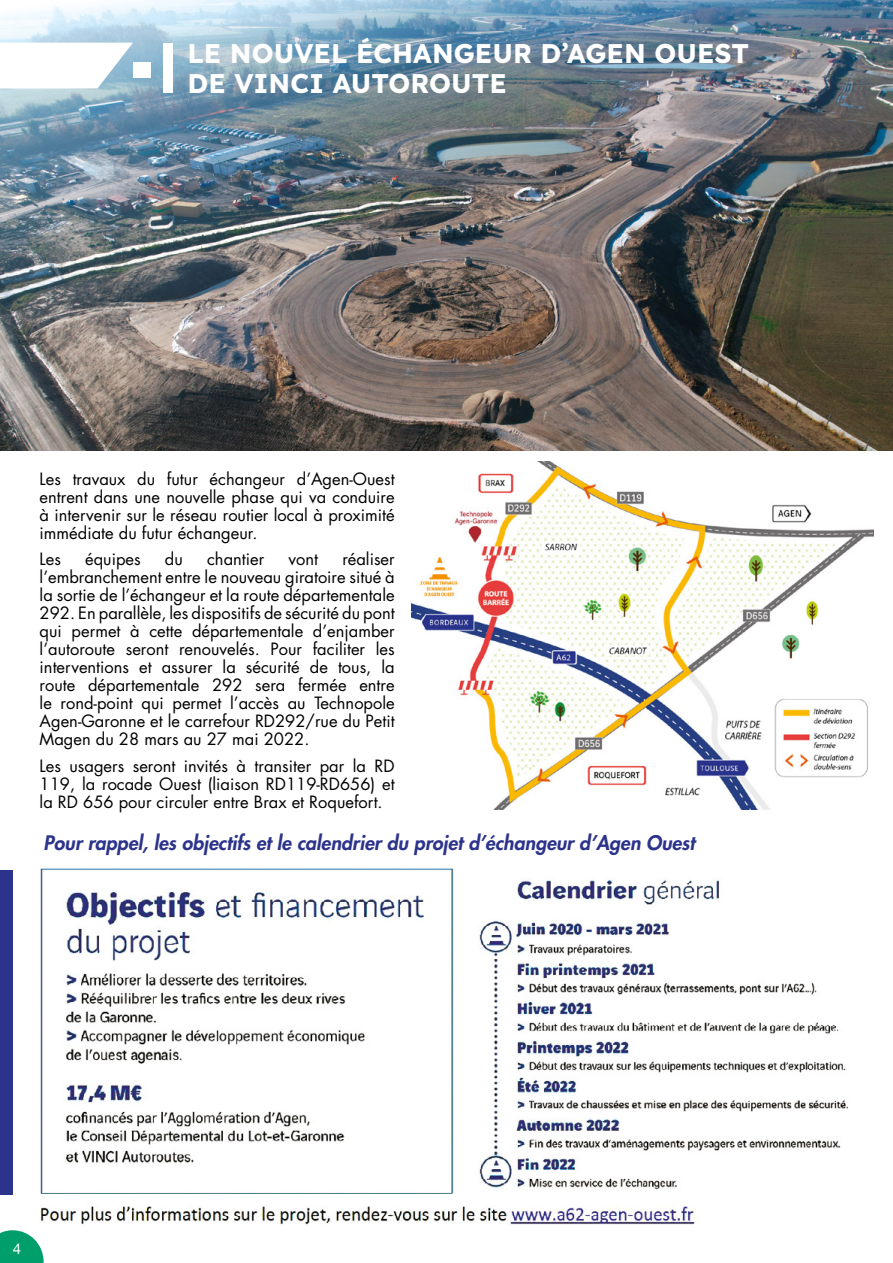
<style>
.page{position:relative;width:893px;height:1263px;background:#fff}
.page>*{position:absolute;margin:0;border:0;box-sizing:border-box;transform-origin:0 0}
.t1{font:700 27px/30px "Lexend";color:#fff}
.t2{font:italic 800 19.5px "Futura Std";color:#2c338a}
.t3{font:16.5px/18px "Futura Std";color:#000;text-align:justify}
.t4{font:15px "Helvetica Neue";color:#fff}
</style>
<div class="page">
<svg style="left:0;top:1230px;width:44px;height:33px"></svg>
<img style="left:0;top:0;width:893px;height:451px">
<img style="left:40px;top:868px;width:808px;height:326px">
<img style="left:411px;top:461px;width:463px;height:348px">
<svg style="left:892px;top:41px;width:1px;height:43px"></svg>
<div style="left:163px;top:44px;width:9px;height:49px;background:#fff"></div>
<div style="left:133px;top:62px;width:18px;height:16px;background:#fff"></div>
<svg style="left:0;top:43px;width:133px;height:45px"></svg>
<img style="left:40px;top:1206px;width:655px;height:20px">
<div style="left:0;top:870px;width:13px;height:324px;background:#2c338a"></div>
<h1 class="t1" style="left:187px;top:37px;width:563px">LE NOUVEL ÉCHANGEUR D’AGEN OUEST<br>DE VINCI AUTOROUTE</h1>
<p class="t3" style="left:40px;top:470px;width:357px">Les travaux du futur échangeur d’Agen-Ouest entrent dans une nouvelle phase qui va conduire à intervenir sur le réseau routier local à proximité immédiate du futur échangeur.</p>
<p class="t3" style="left:40px;top:550px;width:23px">Les</p>
<p class="t3" style="left:85px;top:550px;width:57px">équipes</p>
<p class="t3" style="left:165px;top:550px;width:19px">du</p>
<p class="t3" style="left:207px;top:550px;width:59px">chantier</p>
<p class="t3" style="left:289px;top:550px;width:31px">vont</p>
<p class="t3" style="left:40px;top:550px;width:357px;text-indent:303px">réaliser l’embranchement entre le nouveau giratoire situé à la sortie de l’échangeur et la route départementale 292. En parallèle, les dispositifs de sécurité du pont qui permet à cette départementale d’enjamber l’autoroute seront renouvelés. Pour faciliter les interventions et assurer la sécurité de tous, la route départementale 292 sera fermée entre le rond-point qui permet l’accès au Technopole Agen-Garonne et le carrefour RD292/rue du Petit Magen du 28 mars au 27 mai 2022.</p>
<p class="t3" style="left:40px;top:757px;width:357px">Les usagers seront invités à transiter par la RD 119, la rocade Ouest (liaison RD119-RD656) et la RD 656 pour circuler entre Brax et Roquefort.</p>
<p class="t2" style="left:44px;top:830px;width:653px">Pour rappel, les objectifs et le calendrier du projet d’échangeur d’Agen Ouest</p>
<p class="t4" style="left:13px;top:1237px;width:10px">4</p>
</div>
